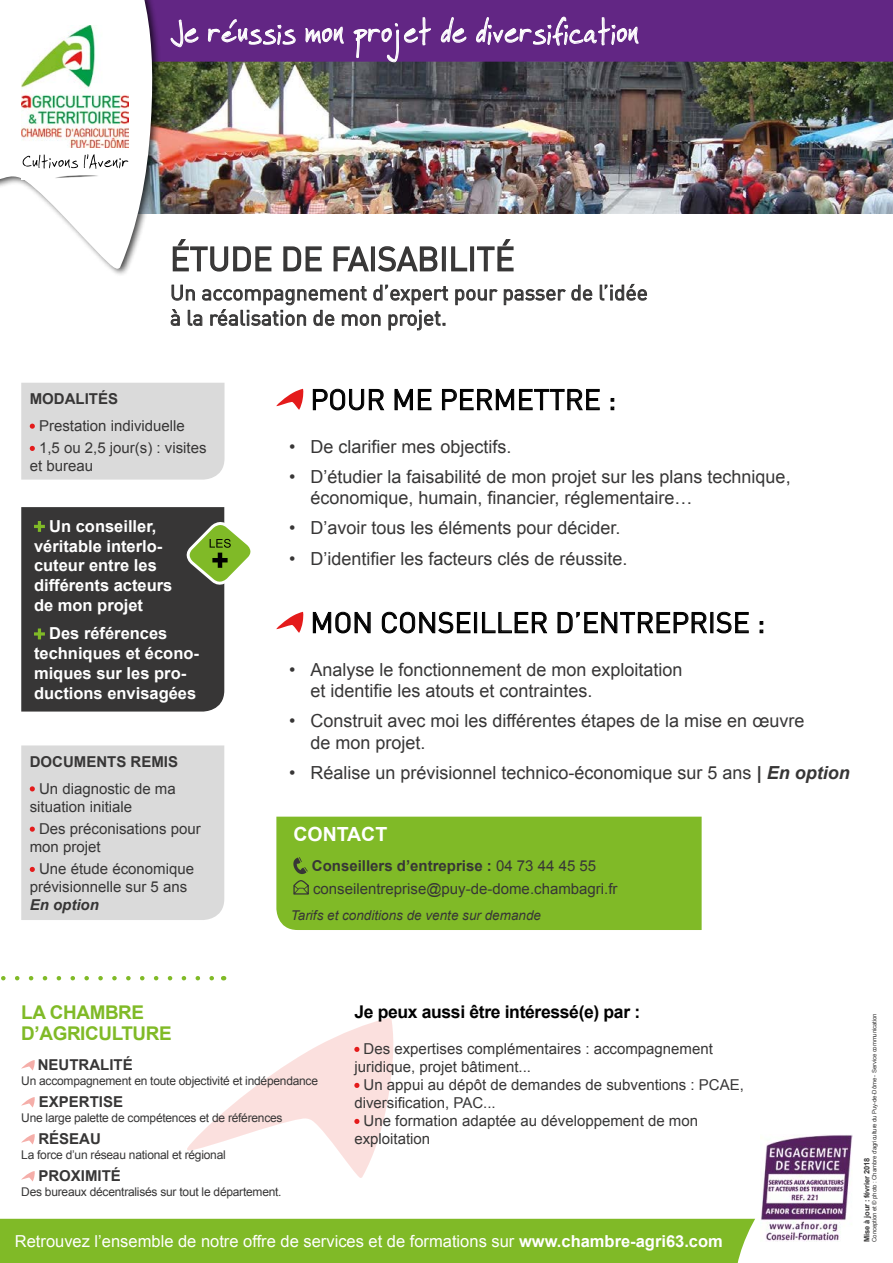
<style>
.page{position:relative;width:893px;height:1263px;background:#fff}
.page>*{position:absolute;margin:0;border:0;box-sizing:border-box;transform-origin:0 0}
.t1{font:36px "Faraco Hand";color:#fff;scale:.9 1}
.t2{font:33px "DIN";color:#373636}
.t3{font:28.5px "DIN";color:#000}
.t4{font:21px/25.2px "DIN";color:#373636}
.t5{font:700 19.5px "Arial";color:#fff}
.t6{font:700 18.9px/21px "Arial";letter-spacing:-.02em;color:#80ba27}
.t7{font:18px/21.6px "Arial";color:#373636}
.t8{font:700 17.55px "Arial";letter-spacing:-.02em;color:#000}
.t9{font:700 16.5px/19.8px "Arial";color:#fff}
.t10{font:16.5px "Arial";color:#fff}
.t11{font:15px/18px "Arial";color:#373636}
.t12{font:700 15px "Arial";color:#373636}
.t13{font:italic 700 15px "Arial";color:#373636}
.t14{font:italic 13.5px "Arial";color:#373636}
.t15{font:12px "Arial";letter-spacing:-.02em;color:#373636}
.t16{font:700 7.5px "Arial";letter-spacing:-.02em;color:#373636}
.t17{font:6px "Arial";letter-spacing:-.02em;color:#373636}
.s1{font-weight:700}
.s2{font-weight:700;font-style:italic}
</style>
<div class="page">
<div style="left:0;top:1219px;width:755px;height:44px;background:#80ba27"></div>
<img style="left:162px;top:62px;width:731px;height:152px">
<div style="left:162px;top:0;width:731px;height:62px;background:#622684"></div>
<svg style="left:171px;top:20px;width:27px;height:27px"></svg>
<svg style="left:208px;top:20px;width:87px;height:25px;background:#7f4f9b"></svg>
<svg style="left:306px;top:27px;width:37px;height:16px"></svg>
<svg style="left:354px;top:18px;width:77px;height:44px;background:#754293"></svg>
<svg style="left:441px;top:17px;width:25px;height:25px"></svg>
<svg style="left:476px;top:17px;width:162px;height:28px;background:#7f4f9b"></svg>
<div style="left:0;top:0;width:162px;height:277px;background:#000;opacity:.75"></div>
<svg style="left:0;top:0;width:154px;height:269px"></svg>
<img style="left:22px;top:26px;width:107px;height:121px">
<img style="left:22px;top:151px;width:107px;height:28px">
<img style="left:23px;top:154px;width:98px;height:15px">
<svg style="left:21px;top:1060px;width:14px;height:10px"></svg>
<svg style="left:21px;top:1097px;width:14px;height:10px"></svg>
<svg style="left:21px;top:1134px;width:14px;height:10px"></svg>
<svg style="left:21px;top:1171px;width:14px;height:10px"></svg>
<svg style="left:1px;top:976px;width:213px;height:4px"></svg>
<svg style="left:276px;top:389px;width:27px;height:21px"></svg>
<svg style="left:313px;top:389px;width:71px;height:21px"></svg>
<svg style="left:395px;top:389px;width:36px;height:21px"></svg>
<svg style="left:442px;top:389px;width:157px;height:21px"></svg>
<svg style="left:276px;top:612px;width:27px;height:21px"></svg>
<svg style="left:313px;top:612px;width:57px;height:21px"></svg>
<svg style="left:382px;top:612px;width:88px;height:21px"></svg>
<div style="left:474px;top:612px;width:3px;height:21px;border:1px solid #000"></div>
<svg style="left:482px;top:612px;width:65px;height:21px"></svg>
<svg style="left:558px;top:612px;width:149px;height:21px"></svg>
<svg style="left:717px;top:612px;width:31px;height:21px"></svg>
<svg style="left:172px;top:239px;width:100px;height:33px"></svg>
<svg style="left:283px;top:246px;width:39px;height:26px"></svg>
<svg style="left:333px;top:246px;width:36px;height:26px"></svg>
<div style="left:371px;top:246px;width:4px;height:25px;border:2px solid #373636"></div>
<svg style="left:378px;top:246px;width:60px;height:26px"></svg>
<div style="left:442px;top:246px;width:4px;height:25px;border:2px solid #373636"></div>
<svg style="left:451px;top:246px;width:17px;height:26px"></svg>
<div style="left:470px;top:246px;width:4px;height:25px;border:2px solid #373636"></div>
<svg style="left:477px;top:239px;width:37px;height:33px"></svg>
<svg style="left:455px;top:289px;width:43px;height:16px"></svg>
<svg style="left:504px;top:285px;width:88px;height:20px"></svg>
<svg style="left:600px;top:284px;width:47px;height:17px"></svg>
<svg style="left:170px;top:285px;width:278px;height:46px"></svg>
<svg style="left:21px;top:507px;width:230px;height:204px;background:#4f514a"></svg>
<div style="left:21px;top:745px;width:203px;height:175px;background:#dadada"></div>
<div style="left:21px;top:383px;width:204px;height:97px;background:#dadada"></div>
<svg style="left:187px;top:1018px;width:207px;height:160px"></svg>
<div style="left:276px;top:817px;width:426px;height:113px;background:#80ba27"></div>
<svg style="left:293px;top:857px;width:15px;height:17px"></svg>
<svg style="left:293px;top:880px;width:16px;height:14px"></svg>
<img style="left:760px;top:1135px;width:93px;height:107px">
<h1 class="t1" style="left:170px;top:10px;width:523px">Je réussis mon projet de diversification</h1>
<h2 class="t2" style="left:170px;top:238px;width:346px">ÉTUDE DE FAISABILITÉ</h2>
<h3 class="t4" style="left:170px;top:279px;width:479px">Un accompagnement d’expert pour passer de l’idée à la réalisation de mon projet.</h3>
<p class="t12" style="left:30px;top:389px;width:90px">MODALITÉS</p>
<p class="t11" style="left:39px;top:415px;width:169px;line-height:22.2px">Prestation individuelle<br>1,5 ou 2,5 jour(s) : visites</p>
<p class="t11" style="left:30px;top:457px;width:65px">et bureau</p>
<p class="t9" style="left:34px;top:517px;width:140px;text-indent:15px">Un conseiller, véritable interlo&shy;cuteur entre les différents acteurs de mon projet</p>
<p class="t9" style="left:34px;top:624px;width:167px;text-indent:15px">Des références techniques et écono&shy;miques sur les pro&shy;ductions envisagées</p>
<p class="t12" style="left:30px;top:752px;width:150px">DOCUMENTS REMIS</p>
<p class="t11" style="left:30px;top:779px;width:147px;text-indent:9px">Un diagnostic de ma situation initiale</p>
<p class="t11" style="left:30px;top:820px;width:172px;text-indent:9px">Des préconisations pour mon projet</p>
<p class="t11" style="left:30px;top:860px;width:166px;text-indent:9px">Une étude économique prévisionnelle sur 5 ans</p>
<p class="t13" style="left:30px;top:895px;width:71px">En option</p>
<h3 class="t3" style="left:310px;top:382px;width:307px">POUR ME PERMETTRE :</h3>
<p class="t7" style="left:289px;top:436px;width:224px">• De clarifier mes objectifs.</p>
<p class="t7" style="left:310px;top:466px;width:482px;text-indent:-21px">• D’étudier la faisabilité de mon projet sur les plans technique, économique, humain, financier, réglementaire…</p>
<p class="t7" style="left:289px;top:517px;width:333px">• D’avoir tous les éléments pour décider.</p>
<p class="t7" style="left:289px;top:548px;width:340px">• D’identifier les facteurs clés de réussite.</p>
<h3 class="t3" style="left:310px;top:605px;width:456px">MON CONSEILLER D’ENTREPRISE :</h3>
<p class="t7" style="left:310px;top:659px;width:374px;text-indent:-21px">• Analyse le fonctionnement de mon exploitation et identifie les atouts et contraintes.</p>
<p class="t7" style="left:310px;top:710px;width:495px;text-indent:-21px">• Construit avec moi les différentes étapes de la mise en œuvre de mon projet.</p>
<p class="t7" style="left:289px;top:762px;width:562px">• Réalise un prévisionnel technico-économique sur 5 ans <span class="s1">|</span> <span class="s2">En option</span></p>
<h3 class="t5" style="left:293px;top:821px;width:95px">CONTACT</h3>
<p class="t11" style="left:312px;top:855px;width:307px;line-height:22.2px"><span class="s1">Conseillers d’entreprise :</span> 04 73 44 45 55 conseilentreprise@puy-de-dome.chambagri.fr</p>
<p class="t14" style="left:291px;top:907px;width:252px">Tarifs et conditions de vente sur demande</p>
<p class="t6" style="left:21px;top:1003px;width:152px">LA CHAMBRE<br>D’AGRICULTURE</p>
<p class="t12" style="left:38px;top:1055px;width:96px">NEUTRALITÉ</p>
<p class="t15" style="left:21px;top:1073px;width:298px">Un accompagnement en toute objectivité et indépendance</p>
<p class="t12" style="left:39px;top:1092px;width:86px">EXPERTISE</p>
<p class="t15" style="left:21px;top:1110px;width:263px">Une large palette de compétences et de références</p>
<p class="t12" style="left:38px;top:1129px;width:64px">RÉSEAU</p>
<p class="t15" style="left:21px;top:1147px;width:206px">La force d’un réseau national et régional</p>
<p class="t12" style="left:38px;top:1166px;width:84px">PROXIMITÉ</p>
<p class="t15" style="left:21px;top:1184px;width:262px">Des bureaux décentralisés sur tout le département.</p>
<p class="t8" style="left:354px;top:1000px;width:287px">Je peux aussi être intéressé(e) par :</p>
<p class="t11" style="left:354px;top:1040px;width:360px;text-indent:9px">Des expertises complémentaires : accompagnement juridique, projet bâtiment...</p>
<p class="t11" style="left:364px;top:1076px;width:382px">Un appui au dépôt de demandes de subventions : PCAE,</p>
<p class="t11" style="left:354px;top:1094px;width:143px">diversification, PAC...</p>
<p class="t11" style="left:364px;top:1112px;width:336px">Une formation adaptée au développement de mon</p>
<p class="t11" style="left:354px;top:1130px;width:77px">exploitation</p>
<p class="t10" style="left:15px;top:1231px;width:709px">Retrouvez l’ensemble de notre offre de services et de formations sur <span class="s1">www.chambre-agri63.com</span></p>
<p class="t17" style="left:871px;top:1242px;width:230px;rotate:-90deg">Conception et © photo : Chambre d’agriculture du Puy-de-Dôme - Service communication</p>
<p class="t16" style="left:862px;top:1242px;width:85px;rotate:-90deg">Mise à jour : février 2018</p>
</div>
